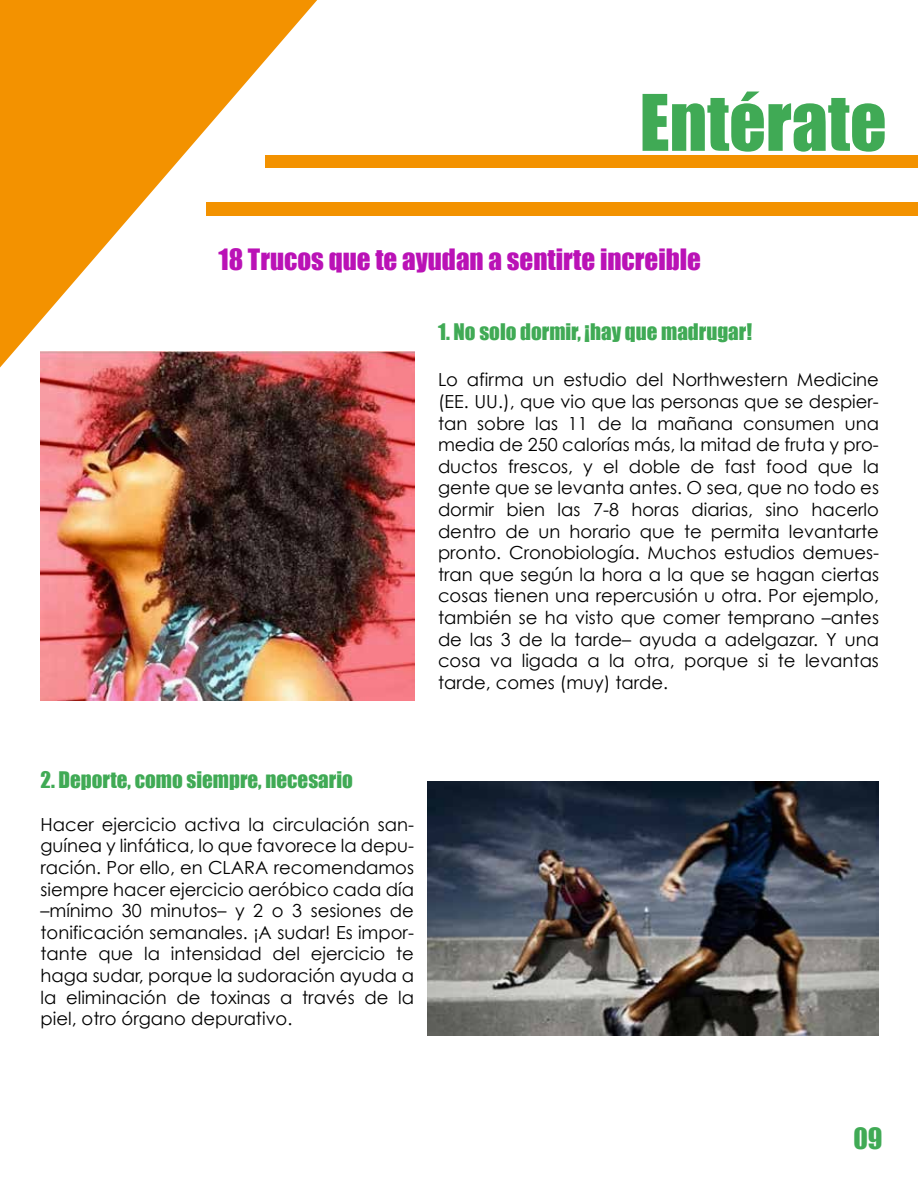
<style>
.page{position:relative;width:918px;height:1188px;background:#fff}
.page>*{position:absolute;margin:0;border:0;box-sizing:border-box;transform-origin:0 0}
.t1{font:27px "Impact";color:#ba12b6}
.t2{font:27px "Impact";color:#40aa55}
.t3{font:21px "Impact";color:#40aa55}
.t4{font:18px/21.6px "Century Gothic";color:#000;text-align:justify}
</style>
<div class="page">
<div style="left:265px;top:155px;width:653px;height:12px;background:#f39200"></div>
<div style="left:207px;top:202px;width:711px;height:14px;background:#f39200"></div>
<svg style="left:643px;top:92px;width:242px;height:60px"></svg>
<svg style="left:0;top:0;width:319px;height:368px;fill:#f39200"></svg>
<img style="left:40px;top:351px;width:374px;height:350px">
<img style="left:428px;top:782px;width:451px;height:253px">
<h1 class="t1" style="left:218px;top:239px;width:484px">18 Trucos que te ayudan a sentirte increible</h1>
<p class="t3" style="left:438px;top:315px;width:316px">1. No solo dormir, ¡hay que madrugar!</p>
<p class="t4" style="left:438px;top:369px;width:443px">Lo afirma un estudio del Northwestern Medicine (EE. UU.), que vio que las personas que se despier&shy;tan sobre las 11 de la mañana consumen una media de 250 calorías más, la mitad de fruta y pro&shy;ductos frescos, y el doble de fast food que la gente que se levanta antes. O sea, que no todo es dormir bien las 7-8 horas diarias, sino hacerlo dentro de un horario que te permita levantarte pronto. Cronobiología. Muchos estudios demues&shy;tran que según la hora a la que se hagan ciertas cosas tienen una repercusión u otra. Por ejemplo, también se ha visto que comer temprano –antes de las 3 de la tarde– ayuda a adelgazar. Y una cosa va ligada a la otra, porque si te levantas tarde, comes (muy) tarde.</p>
<p class="t3" style="left:40px;top:763px;width:314px">2. Deporte, como siempre, necesario</p>
<p class="t4" style="left:40px;top:813px;width:375px">Hacer ejercicio activa la circulación san&shy;guínea y linfática, lo que favorece la depu&shy;ración. Por ello, en CLARA recomendamos siempre hacer ejercicio aeróbico cada día –mínimo 30 minutos– y 2 o 3 sesiones de tonificación semanales. ¡A sudar! Es impor&shy;tante que la intensidad del ejercicio te haga sudar, porque la sudoración ayuda a la eliminación de toxinas a través de la piel, otro órgano depurativo.</p>
<h1 class="t2" style="left:853px;top:1117px;width:31px">09</h1>
</div>
